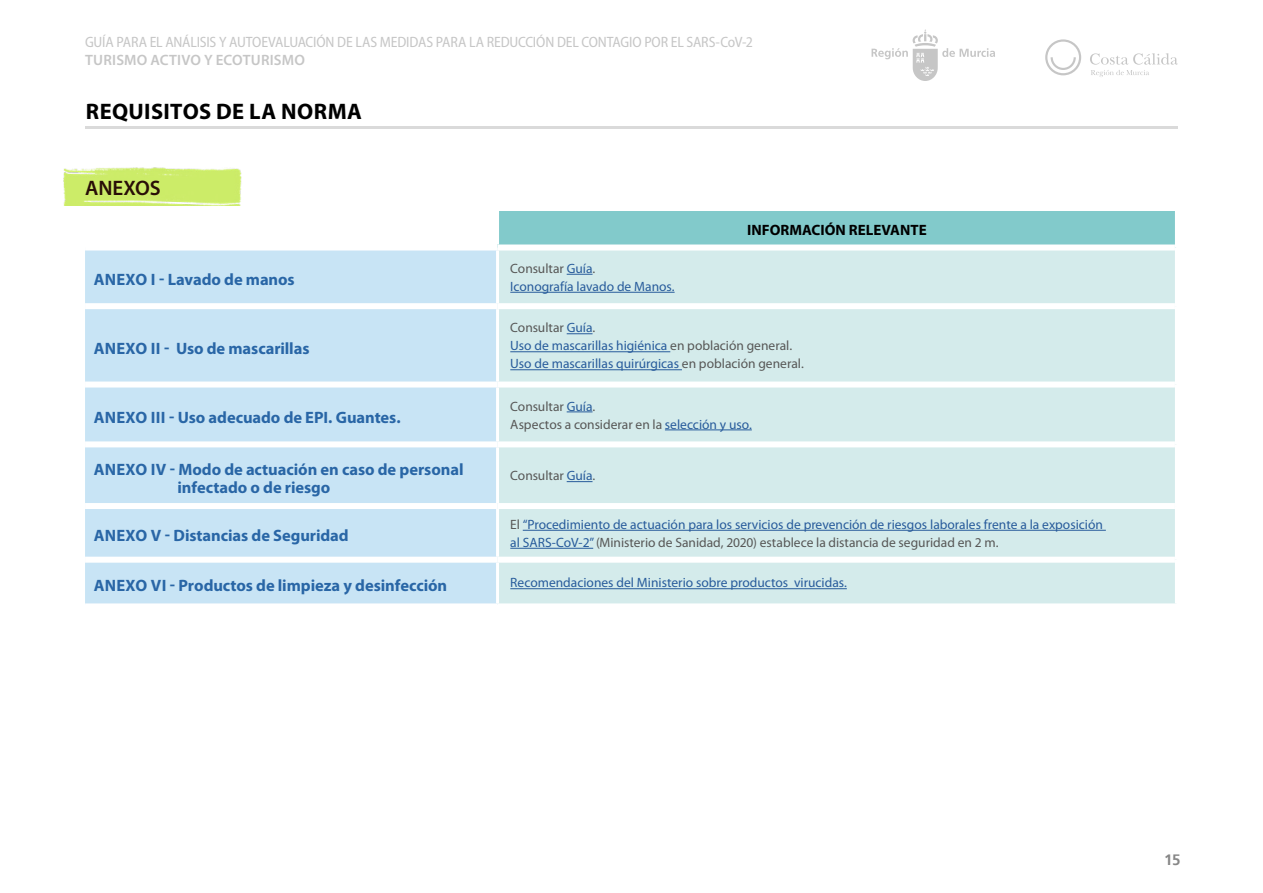
<style>
.page{position:relative;width:1263px;height:893px;background:#fff}
.page>*{position:absolute;margin:0;border:0;box-sizing:border-box;transform-origin:0 0}
.t1{font:700 22.5px "Myriad Pro";letter-spacing:.02em;color:#000}
.t2{font:600 21px "Myriad Pro";color:#290f07}
.t3{font:700 16.5px/18px "Myriad Pro";letter-spacing:-.005em;color:#2966a6}
.t4{font:semi-condensed 15px "Myriad Pro";letter-spacing:-.015em;color:#c6c6c6}
.t5{font:600 15px "Myriad Pro";letter-spacing:.015em;color:#c6c6c6}
.t6{font:700 15px "Myriad Pro";color:#000}
.t7{font:700 15px "Frutiger 65";color:#878787}
.t8{font:13.5px/18px "Myriad Pro";color:#275b9b}
.t9{font:13.5px/18px "Myriad Pro";color:#575756}
.s1{color:#575756}
.s2{color:#275b9b}
</style>
<div class="page">
<hr style="left:85px;top:126px;width:1093px;height:2px;background:#dadada">
<svg style="left:871px;top:29px;width:124px;height:52px"></svg>
<svg style="left:1045px;top:39px;width:36px;height:36px"></svg>
<svg style="left:1090px;top:53px;width:88px;height:24px"></svg>
<div style="left:497px;top:211px;width:679px;height:36px;background:#82cacb"></div>
<div style="left:85px;top:250px;width:411px;height:353px;background:#c8e4f5"></div>
<div style="left:499px;top:250px;width:676px;height:353px;background:#d4ebeb"></div>
<hr style="left:496px;top:211px;width:3px;height:33px;background:#fff">
<hr style="left:1175px;top:211px;width:3px;height:36px;background:#fff">
<div style="left:85px;top:303px;width:412px;height:6px;background:#fff"></div>
<div style="left:497px;top:303px;width:678px;height:6px;background:#fff"></div>
<div style="left:85px;top:382px;width:412px;height:6px;background:#fff"></div>
<div style="left:497px;top:382px;width:678px;height:6px;background:#fff"></div>
<div style="left:85px;top:441px;width:412px;height:6px;background:#fff"></div>
<div style="left:497px;top:441px;width:678px;height:6px;background:#fff"></div>
<div style="left:85px;top:503px;width:412px;height:6px;background:#fff"></div>
<div style="left:497px;top:503px;width:678px;height:6px;background:#fff"></div>
<div style="left:85px;top:557px;width:412px;height:6px;background:#fff"></div>
<div style="left:497px;top:557px;width:678px;height:6px;background:#fff"></div>
<div style="left:497px;top:244px;width:678px;height:6px;background:#fff"></div>
<svg style="left:567px;top:274px;width:25px;height:1px"></svg>
<hr style="left:510px;top:292px;width:165px;height:1px;background:#275b9b">
<svg style="left:567px;top:333px;width:25px;height:1px"></svg>
<hr style="left:510px;top:351px;width:160px;height:1px;background:#275b9b">
<hr style="left:510px;top:369px;width:172px;height:1px;background:#275b9b">
<svg style="left:567px;top:412px;width:25px;height:1px"></svg>
<hr style="left:665px;top:430px;width:87px;height:1px;background:#275b9b">
<svg style="left:567px;top:481px;width:25px;height:1px"></svg>
<hr style="left:523px;top:530px;width:583px;height:1px;background:#275b9b">
<hr style="left:510px;top:548px;width:83px;height:1px;background:#275b9b">
<hr style="left:510px;top:588px;width:337px;height:1px;background:#275b9b">
<img style="left:63px;top:168px;width:179px;height:37px">
<p class="t4" style="left:85px;top:34px;width:669px">GUÍA PARA EL ANÁLISIS Y AUTOEVALUACIÓN DE LAS MEDIDAS PARA LA REDUCCIÓN DEL CONTAGIO POR EL SARS-CoV-2</p>
<p class="t5" style="left:85px;top:51px;width:221px">TURISMO ACTIVO Y ECOTURISMO</p>
<h1 class="t1" style="left:86px;top:97px;width:278px">REQUISITOS DE LA NORMA</h1>
<h2 class="t2" style="left:85px;top:174px;width:77px">ANEXOS</h2>
<p class="t3" style="left:94px;top:270px;width:203px">ANEXO I - Lavado de manos</p>
<p class="t8" style="left:510px;top:259px;width:166px"><span class="s1">Consultar</span> Guía<span class="s1">.<br></span>Iconografía lavado de Manos.</p>
<p class="t6" style="left:747px;top:220px;width:181px">INFORMACIÓN RELEVANTE</p>
<p class="t3" style="left:94px;top:339px;width:217px">ANEXO II - Uso de mascarillas</p>
<p class="t8" style="left:510px;top:319px;width:295px"><span class="s1">Consultar</span> Guía<span class="s1">.<br></span>Uso de mascarillas higiénica <span class="s1">en población general.<br></span>Uso de mascarillas quirúrgicas <span class="s1">en población general.</span></p>
<p class="t3" style="left:94px;top:408px;width:309px">ANEXO III - Uso adecuado de EPI. Guantes.</p>
<p class="t9" style="left:510px;top:397px;width:243px">Consultar <span class="s2">Guía</span>.<br>Aspectos a considerar en la <span class="s2">selección y uso.</span></p>
<p class="t3" style="left:178px;top:459px;width:287px;text-indent:-84px">ANEXO IV - Modo de actuación en caso de personal infectado o de riesgo</p>
<p class="t9" style="left:510px;top:467px;width:87px">Consultar <span class="s2">Guía</span>.</p>
<p class="t3" style="left:94px;top:526px;width:256px">ANEXO V - Distancias de Seguridad</p>
<p class="t8" style="left:510px;top:515px;width:594px"><span class="s1">El</span> “Procedimiento de actuación para los servicios de prevención de riesgos laborales frente a la exposición al SARS-CoV-2” <span class="s1">(Ministerio de Sanidad, 2020) establece la distancia de seguridad en 2 m.</span></p>
<p class="t3" style="left:94px;top:575px;width:355px">ANEXO VI - Productos de limpieza y desinfección</p>
<p class="t8" style="left:510px;top:574px;width:338px">Recomendaciones del Ministerio sobre productos virucidas.</p>
<p class="t7" style="left:1164px;top:851px;width:18px">15</p>
</div>
